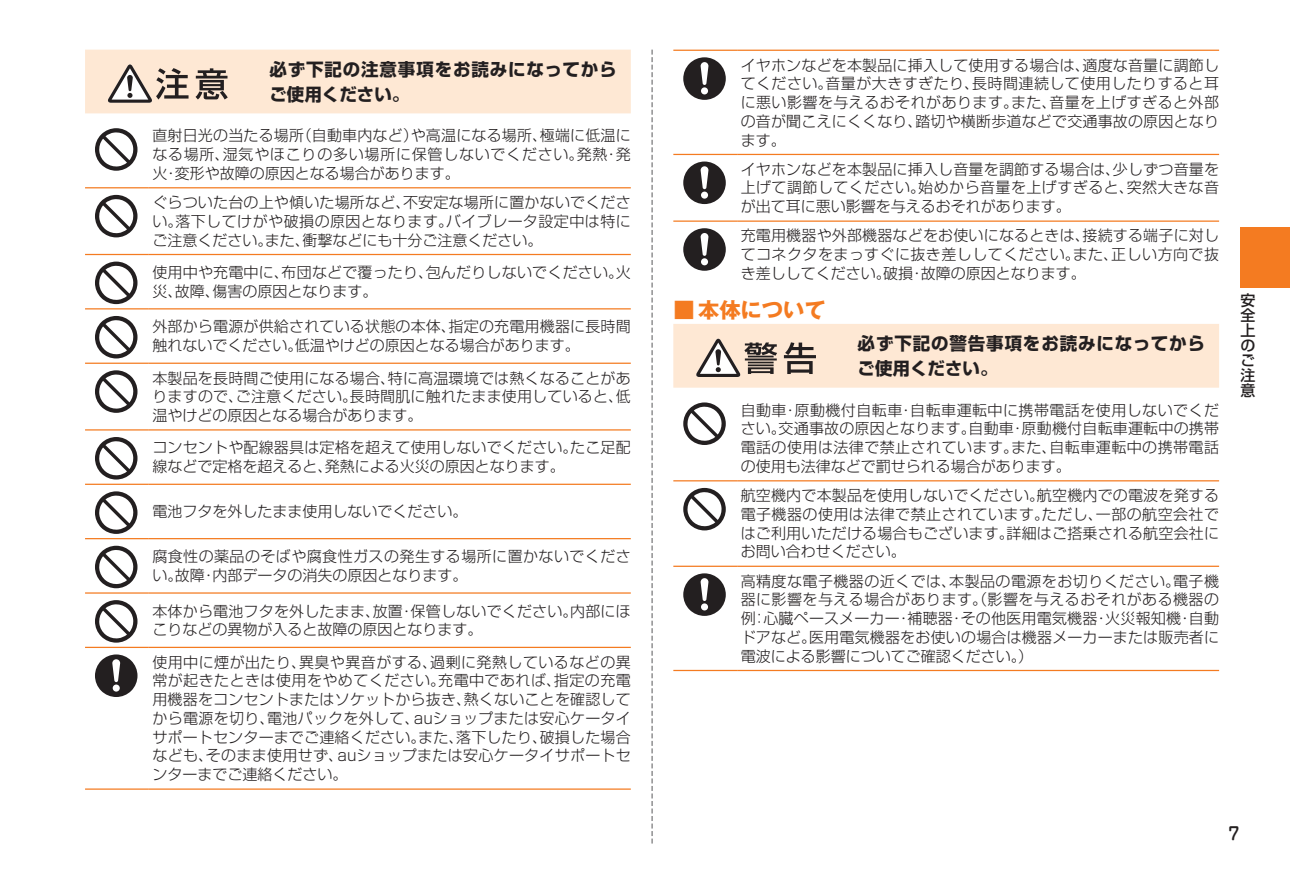
<style>
.page{position:relative;width:1290px;height:879px;background:#fff}
.page>*{position:absolute;margin:0;border:0;box-sizing:border-box;transform-origin:0 0}
.t1{font:21.25px "Gothic MB101 Pro Bold 90 msp RKSJ H";color:#f47b21}
.t2{font:17.5px/25px "Shin Go Pro Bold 90 msp RKSJ H";letter-spacing:.05em;color:#231f20}
.t3{font:17.5px "Jun 34 Pro Medium 90 msp RKSJ H";color:#231f20}
.t4{font:15px/18.8px "Shin Go Pro Light 90 msp RKSJ H";letter-spacing:.015em;color:#231f20;text-align:justify}
.t5{font:15px/15px "Shin Go Pro Medium 90 msp RKSJ H";color:#231f20;text-align:justify}
</style>
<div class="page">
<div style="left:1240px;top:228px;width:50px;height:60px;background:#f47b21"></div>
<svg style="left:652px;top:50px;width:1px;height:793px"></svg>
<div style="left:85px;top:50px;width:546px;height:63px;background:#fee8d4"></div>
<hr style="left:149px;top:187px;width:482px;height:1px;background:#f47b21">
<hr style="left:149px;top:254px;width:482px;height:1px;background:#f47b21">
<hr style="left:149px;top:308px;width:482px;height:1px;background:#f47b21">
<hr style="left:149px;top:363px;width:482px;height:1px;background:#f47b21">
<hr style="left:149px;top:429px;width:482px;height:1px;background:#f47b21">
<hr style="left:149px;top:484px;width:482px;height:1px;background:#f47b21">
<hr style="left:149px;top:538px;width:482px;height:1px;background:#f47b21">
<hr style="left:149px;top:592px;width:482px;height:1px;background:#f47b21">
<hr style="left:149px;top:647px;width:482px;height:1px;background:#f47b21">
<hr style="left:149px;top:788px;width:482px;height:2px;background:#f47b21">
<hr style="left:85px;top:187px;width:64px;height:1px;background:#f47b21">
<hr style="left:85px;top:254px;width:64px;height:1px;background:#f47b21">
<hr style="left:85px;top:308px;width:64px;height:1px;background:#f47b21">
<hr style="left:85px;top:363px;width:64px;height:1px;background:#f47b21">
<hr style="left:85px;top:429px;width:64px;height:1px;background:#f47b21">
<hr style="left:85px;top:484px;width:64px;height:1px;background:#f47b21">
<hr style="left:85px;top:538px;width:64px;height:1px;background:#f47b21">
<hr style="left:85px;top:592px;width:64px;height:1px;background:#f47b21">
<hr style="left:85px;top:647px;width:64px;height:1px;background:#f47b21">
<hr style="left:85px;top:788px;width:64px;height:2px;background:#f47b21">
<svg style="left:95px;top:128px;width:42px;height:43px"></svg>
<svg style="left:95px;top:195px;width:42px;height:42px"></svg>
<svg style="left:95px;top:262px;width:42px;height:42px"></svg>
<svg style="left:95px;top:316px;width:42px;height:42px"></svg>
<svg style="left:95px;top:370px;width:42px;height:43px"></svg>
<svg style="left:95px;top:437px;width:42px;height:42px"></svg>
<svg style="left:95px;top:491px;width:42px;height:43px"></svg>
<svg style="left:95px;top:546px;width:42px;height:42px"></svg>
<svg style="left:95px;top:600px;width:42px;height:42px"></svg>
<svg style="left:95px;top:654px;width:42px;height:43px"></svg>
<hr style="left:737px;top:50px;width:482px;height:1px;background:#f47b21">
<hr style="left:737px;top:154px;width:482px;height:1px;background:#f47b21">
<hr style="left:737px;top:220px;width:482px;height:2px;background:#f47b21">
<hr style="left:673px;top:50px;width:64px;height:1px;background:#f47b21">
<hr style="left:673px;top:154px;width:64px;height:1px;background:#f47b21">
<hr style="left:673px;top:220px;width:64px;height:2px;background:#f47b21">
<svg style="left:683px;top:57px;width:43px;height:43px"></svg>
<svg style="left:683px;top:161px;width:43px;height:43px"></svg>
<svg style="left:683px;top:228px;width:43px;height:43px"></svg>
<svg style="left:673px;top:324px;width:546px;height:64px;background:#f4dfcd"></svg>
<hr style="left:737px;top:480px;width:482px;height:1px;background:#f47b21">
<hr style="left:737px;top:565px;width:482px;height:2px;background:#f47b21">
<hr style="left:737px;top:670px;width:482px;height:1px;background:#f47b21">
<hr style="left:673px;top:480px;width:64px;height:1px;background:#f47b21">
<hr style="left:673px;top:565px;width:64px;height:2px;background:#f47b21">
<hr style="left:673px;top:670px;width:64px;height:1px;background:#f47b21">
<svg style="left:683px;top:402px;width:43px;height:43px"></svg>
<svg style="left:683px;top:488px;width:43px;height:42px"></svg>
<svg style="left:683px;top:573px;width:43px;height:43px"></svg>
<p class="t2" style="left:269px;top:59px;width:349px">必ず下記の注意事項をお読みになってからご使用ください。</p>
<p class="t4" style="left:152px;top:128px;width:480px">直射日光の当たる場所（自動車内など）や高温になる場所、極端に低温になる場所、湿気やほこりの多い場所に保管しないでください。発熱・発火・変形や故障の原因となる場合があります。</p>
<p class="t4" style="left:152px;top:195px;width:480px">ぐらついた台の上や傾いた場所など、不安定な場所に置かないでください。落下してけがや破損の原因となります。バイブレータ設定中は特にご注意ください。また、衝撃などにも十分ご注意ください。</p>
<p class="t4" style="left:152px;top:265px;width:480px">使用中や充電中に、布団などで覆ったり、包んだりしないでください。火災、故障、傷害の原因となります。</p>
<p class="t4" style="left:152px;top:319px;width:480px">外部から電源が供給されている状態の本体、指定の充電用機器に長時間触れないでください。低温やけどの原因となる場合があります。</p>
<p class="t4" style="left:152px;top:370px;width:480px">本製品を長時間ご使用になる場合、特に高温環境では熱くなることがありますので、ご注意ください。長時間肌に触れたまま使用していると、低温やけどの原因となる場合があります。</p>
<p class="t4" style="left:152px;top:440px;width:480px">コンセントや配線器具は定格を超えて使用しないでください。たこ足配線などで定格を超えると、発熱による火災の原因となります。</p>
<p class="t4" style="left:152px;top:504px;width:316px">電池フタを外したまま使用しないでください。</p>
<p class="t4" style="left:152px;top:549px;width:480px">腐食性の薬品のそばや腐食性ガスの発生する場所に置かないでください。故障・内部データの消失の原因となります。</p>
<p class="t4" style="left:152px;top:603px;width:480px">本体から電池フタを外したまま、放置・保管しないでください。内部にほこりなどの異物が入ると故障の原因となります。</p>
<p class="t4" style="left:152px;top:655px;width:480px">使用中に煙が出たり、異臭や異音がする、過剰に発熱しているなどの異常が起きたときは使用をやめてください。充電中であれば、指定の充電用機器をコンセントまたはソケットから抜き、熱くないことを確認してから電源を切り、電池パックを外して、auショップまたは安心ケータイサポートセンターまでご連絡ください。また、落下したり、破損した場合なども、そのまま使用せず、auショップまたは安心ケータイサポートセンターまでご連絡ください。</p>
<p class="t4" style="left:741px;top:58px;width:480px">イヤホンなどを本製品に挿入して使用する場合は、適度な音量に調節してください。音量が大きすぎたり、長時間連続して使用したりすると耳に悪い影響を与えるおそれがあります。また、音量を上げすぎると外部の音が聞こえにくくなり、踏切や横断歩道などで交通事故の原因となります。</p>
<p class="t4" style="left:741px;top:162px;width:480px">イヤホンなどを本製品に挿入し音量を調節する場合は、少しずつ音量を上げて調節してください。始めから音量を上げすぎると、突然大きな音が出て耳に悪い影響を与えるおそれがあります。</p>
<p class="t4" style="left:741px;top:228px;width:480px">充電用機器や外部機器などをお使いになるときは、接続する端子に対してコネクタをまっすぐに抜き差ししてください。また、正しい方向で抜き差ししてください。破損・故障の原因となります。</p>
<h1 class="t1" style="left:673px;top:302px;width:154px">■ 本体について</h1>
<p class="t2" style="left:857px;top:333px;width:349px">必ず下記の警告事項をお読みになってからご使用ください。</p>
<p class="t4" style="left:741px;top:403px;width:480px">自動車・原動機付自転車・自転車運転中に携帯電話を使用しないでください。交通事故の原因となります。自動車・原動機付自転車運転中の携帯電話の使用は法律で禁止されています。また、自転車運転中の携帯電話の使用も法律などで罰せられる場合があります。</p>
<p class="t4" style="left:741px;top:488px;width:480px">航空機内で本製品を使用しないでください。航空機内での電波を発する電子機器の使用は法律で禁止されています。ただし、一部の航空会社ではご利用いただける場合もございます。詳細はご搭乗される航空会社にお問い合わせください。</p>
<p class="t4" style="left:741px;top:573px;width:480px">高精度な電子機器の近くでは、本製品の電源をお切りください。電子機器に影響を与える場合があります。（影響を与えるおそれがある機器の例：心臓ペースメーカー・補聴器・その他医用電気機器・火災報知機・自動ドアなど。医用電気機器をお使いの場合は機器メーカーまたは販売者に電波による影響についてご確認ください。）</p>
<p class="t5" style="left:1240px;top:294px;width:16px">安全上のご注意</p>
<p class="t3" style="left:1228px;top:827px;width:13px">7</p>
</div>
